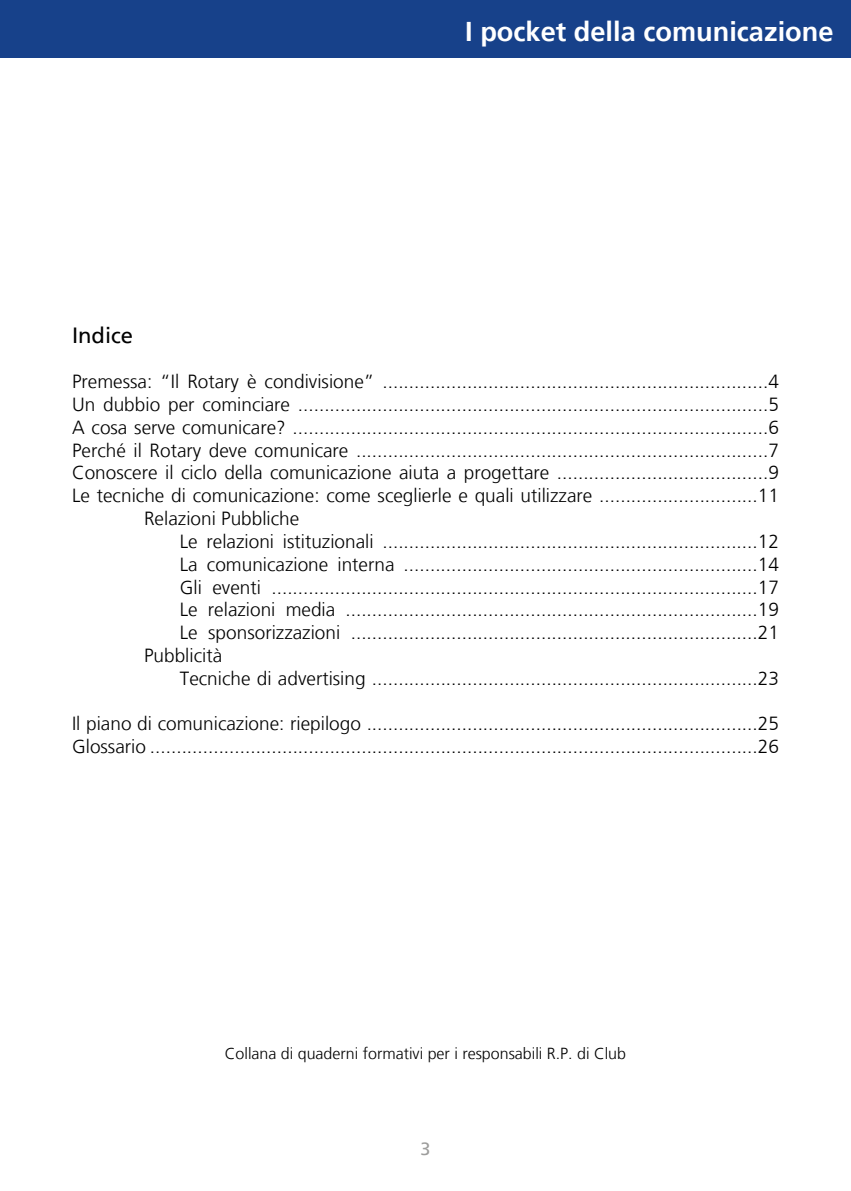
<style>
.page{position:relative;width:851px;height:1191px;background:#fff}
.page>*{position:absolute;margin:0;border:0;box-sizing:border-box;transform-origin:0 0}
.t1{font:700 27.2px "Frutiger 65";color:#fff}
.t2{font:22px "Frutiger LT";color:#000}
.t3{font:300 19px "Frutiger LT";color:#000}
.t4{font:18px "Frutiger LT";color:#9d9d9c}
.t5{font:300 16px "Frutiger LT";color:#000}
</style>
<div class="page">
<div style="left:0;top:0;width:850px;height:57px;background:#17418a"></div>
<p class="t1" style="left:465px;top:15px;width:369px">I pocket della comunicazione</p>
<p class="t2" style="left:72px;top:322px;width:63px">Indice</p>
<p class="t3" style="left:72px;top:371px;width:708px">Premessa: “Il Rotary è condivisione” .........................................................................4</p>
<p class="t3" style="left:72px;top:394px;width:708px">Un dubbio per cominciare .........................................................................................5</p>
<p class="t3" style="left:72px;top:416px;width:708px">A cosa serve comunicare? ..........................................................................................6</p>
<p class="t3" style="left:72px;top:439px;width:708px">Perché il Rotary deve comunicare ..............................................................................7</p>
<p class="t3" style="left:72px;top:462px;width:708px">Conoscere il ciclo della comunicazione aiuta a progettare ........................................9</p>
<p class="t3" style="left:72px;top:485px;width:708px">Le tecniche di comunicazione: come sceglierle e quali utilizzare ..............................11</p>
<p class="t3" style="left:144px;top:508px;width:157px">Relazioni Pubbliche</p>
<p class="t3" style="left:180px;top:530px;width:600px">Le relazioni istituzionali .......................................................................12</p>
<p class="t3" style="left:180px;top:553px;width:600px">La comunicazione interna ...................................................................14</p>
<p class="t3" style="left:180px;top:576px;width:600px">Gli eventi ............................................................................................17</p>
<p class="t3" style="left:180px;top:599px;width:600px">Le relazioni media ..............................................................................19</p>
<p class="t3" style="left:180px;top:622px;width:600px">Le sponsorizzazioni .............................................................................21</p>
<p class="t3" style="left:144px;top:644px;width:80px">Pubblicità</p>
<p class="t3" style="left:180px;top:667px;width:600px">Tecniche di advertising .........................................................................23</p>
<p class="t3" style="left:72px;top:713px;width:708px">Il piano di comunicazione: riepilogo ..........................................................................25</p>
<p class="t3" style="left:72px;top:736px;width:708px">Glossario ...................................................................................................................26</p>
<p class="t5" style="left:225px;top:1044px;width:402px">Collana di quaderni formativi per i responsabili R.P. di Club</p>
<p class="t4" style="left:420px;top:1138px;width:12px">3</p>
</div>
